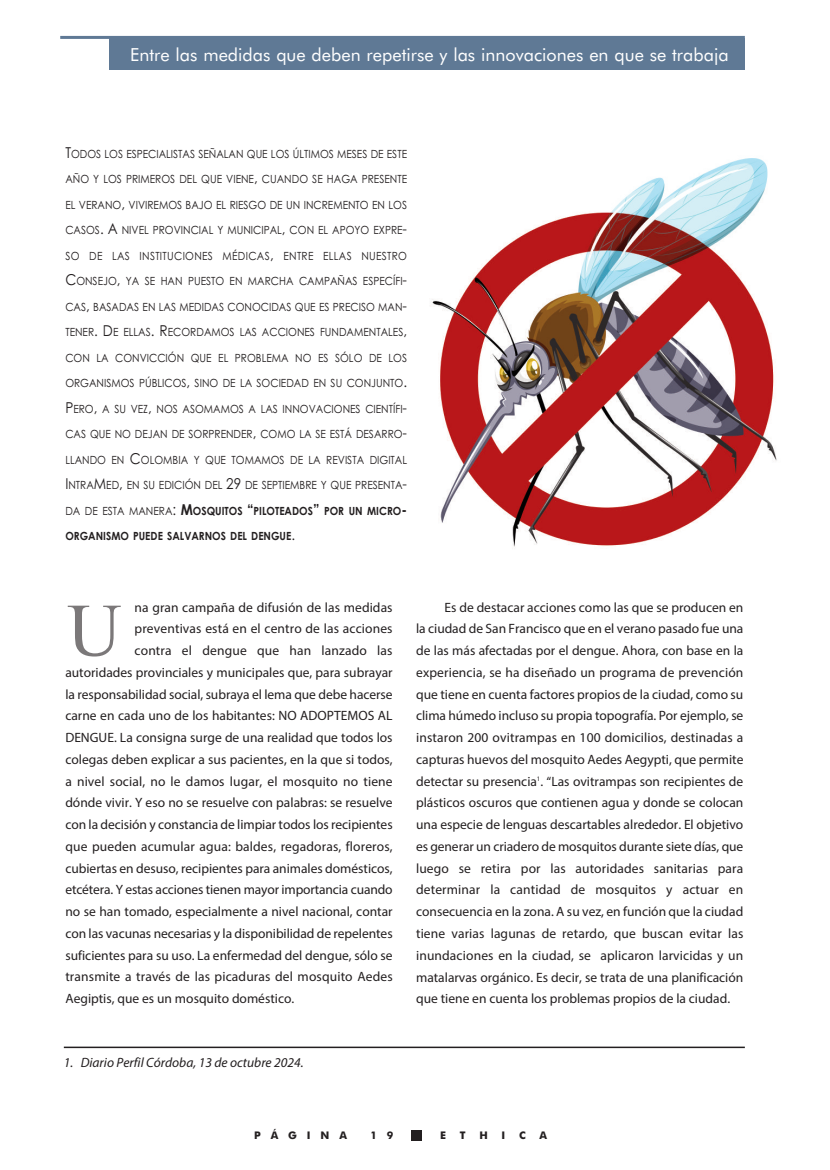
<style>
.page{position:relative;width:830px;height:1170px;background:#fff}
.page>*{position:absolute;margin:0;border:0;box-sizing:border-box;transform-origin:0 0}
.t1{font:75px "Times New Roman";color:rgb(35 31 32/.6)}
.t2{font:18px "Futura BT";color:#fff}
.t3{font:13.5px/21.8px "Myriad Pro";color:#231f20;text-align:justify}
.t4{font:italic 13.5px "Myriad Pro";color:#231f20}
.t5{font:11.25px "Century Gothic";color:#231f20;scale:.9 1}
.t6{font:700 11.25px "Century Gothic";color:#231f20;scale:.9 1}
.t7{font:11.25px "Century Gothic";letter-spacing:.03em;color:#231f20;scale:.9 1}
.t8{font:700 10.5px "Futura BT";letter-spacing:.935em;color:#231f20}
.s1{font-size:15px}
.s2{font-weight:400}
.s3{font-weight:400;font-size:15px}
</style>
<div class="page">
<div style="left:410px;top:1129px;width:11px;height:11px;background:#231f20"></div>
<hr style="left:60px;top:36px;width:684px;height:3px;background:#5f7995">
<div style="left:109px;top:38px;width:635px;height:32px;background:#5f7995"></div>
<hr style="left:64px;top:1046px;width:680px;height:1px;background:#231f20">
<img style="left:431px;top:158px;width:346px;height:389px">
<h2 class="t2" style="left:130px;top:44px;width:599px">Entre las medidas que deben repetirse y las innovaciones en que se trabaja</h2>
<p class="t5" style="left:65px;top:147px;width:381px"><span class="s1">T</span>ODOS LOS ESPECIALISTAS SEÑALAN QUE LOS ÚLTIMOS MESES DE ESTE</p>
<p class="t5" style="left:65px;top:173px;width:381px">AÑO Y LOS PRIMEROS DEL QUE VIENE<span class="s1">,</span> CUANDO SE HAGA PRESENTE</p>
<p class="t5" style="left:65px;top:198px;width:381px">EL VERANO<span class="s1">,</span> VIVIREMOS BAJO EL RIESGO DE UN INCREMENTO EN LOS</p>
<p class="t5" style="left:65px;top:224px;width:381px">CASOS<span class="s1">. A</span> NIVEL PROVINCIAL Y MUNICIPAL<span class="s1">,</span> CON EL APOYO EXPRE<span class="s1">-</span></p>
<p class="t7" style="left:65px;top:249px;width:381px">SO DE LAS INSTITUCIONES MÉDICAS<span class="s1">,</span> ENTRE ELLAS NUESTRO</p>
<p class="t5" style="left:65px;top:275px;width:381px"><span class="s1">C</span>ONSEJO<span class="s1">,</span> YA SE HAN PUESTO EN MARCHA CAMPAÑAS ESPECÍFI<span class="s1">-</span></p>
<p class="t5" style="left:65px;top:300px;width:381px">CAS<span class="s1">,</span> BASADAS EN LAS MEDIDAS CONOCIDAS QUE ES PRECISO MAN<span class="s1">-</span></p>
<p class="t5" style="left:65px;top:326px;width:381px">TENER<span class="s1">. D</span>E ELLAS<span class="s1">. R</span>ECORDAMOS LAS ACCIONES FUNDAMENTALES<span class="s1">,</span></p>
<p class="t5" style="left:65px;top:351px;width:381px">CON LA CONVICCIÓN QUE EL PROBLEMA NO ES SÓLO DE LOS</p>
<p class="t5" style="left:65px;top:377px;width:381px">ORGANISMOS PÚBLICOS<span class="s1">,</span> SINO DE LA SOCIEDAD EN SU CONJUNTO<span class="s1">.</span></p>
<p class="t5" style="left:65px;top:402px;width:381px"><span class="s1">P</span>ERO<span class="s1">,</span> A SU VEZ<span class="s1">,</span> NOS ASOMAMOS A LAS INNOVACIONES CIENTÍFI<span class="s1">-</span></p>
<p class="t5" style="left:65px;top:428px;width:381px">CAS QUE NO DEJAN DE SORPRENDER<span class="s1">,</span> COMO LA SE ESTÁ DESARRO<span class="s1">-</span></p>
<p class="t5" style="left:65px;top:453px;width:381px">LLANDO EN <span class="s1">C</span>OLOMBIA Y QUE TOMAMOS DE LA REVISTA DIGITAL</p>
<p class="t5" style="left:65px;top:479px;width:381px"><span class="s1">I</span>NTRA<span class="s1">M</span>ED<span class="s1">,</span> EN SU EDICIÓN DEL <span class="s1">29</span> DE SEPTIEMBRE Y QUE PRESENTA<span class="s1">-</span></p>
<p class="t6" style="left:65px;top:504px;width:381px"><span class="s2">DA DE ESTA MANERA</span><span class="s3">:</span> <span class="s1">M</span>OSQUITOS <span class="s1">“</span>PILOTEADOS<span class="s1">”</span> POR UN MICRO<span class="s1">-</span></p>
<p class="t6" style="left:65px;top:530px;width:257px">ORGANISMO PUEDE SALVARNOS DEL DENGUE<span class="s3">.</span></p>
<p class="t3" style="left:134px;top:597px;width:259px">na gran campaña de difusión de las medidas</p>
<p class="t3" style="left:134px;top:619px;width:259px">preventivas está en el centro de las acciones</p>
<p class="t3" style="left:134px;top:640px;width:259px">contra el dengue que han lanzado las</p>
<p class="t3" style="left:65px;top:662px;width:328px">autoridades provinciales y municipales que, para subrayar</p>
<p class="t3" style="left:65px;top:684px;width:328px">la responsabilidad social, subraya el lema que debe hacerse</p>
<p class="t3" style="left:65px;top:706px;width:328px">carne en cada uno de los habitantes: NO ADOPTEMOS AL</p>
<p class="t3" style="left:65px;top:727px;width:328px">DENGUE. La consigna surge de una realidad que todos los</p>
<p class="t3" style="left:65px;top:749px;width:328px">colegas deben explicar a sus pacientes, en la que si todos,</p>
<p class="t3" style="left:65px;top:771px;width:328px">a nivel social, no le damos lugar, el mosquito no tiene</p>
<p class="t3" style="left:65px;top:793px;width:328px">dónde vivir. Y eso no se resuelve con palabras: se resuelve</p>
<p class="t3" style="left:65px;top:814px;width:328px">con la decisión y constancia de limpiar todos los recipientes</p>
<p class="t3" style="left:65px;top:836px;width:328px">que pueden acumular agua: baldes, regadoras, floreros,</p>
<p class="t3" style="left:65px;top:858px;width:328px">cubiertas en desuso, recipientes para animales domésticos,</p>
<p class="t3" style="left:65px;top:880px;width:328px">etcétera. Y estas acciones tienen mayor importancia cuando</p>
<p class="t3" style="left:65px;top:901px;width:328px">no se han tomado, especialmente a nivel nacional, contar</p>
<p class="t3" style="left:65px;top:923px;width:328px">con las vacunas necesarias y la disponibilidad de repelentes</p>
<p class="t3" style="left:65px;top:945px;width:328px">suficientes para su uso. La enfermedad del dengue, sólo se</p>
<p class="t3" style="left:65px;top:967px;width:328px">transmite a través de las picaduras del mosquito Aedes</p>
<p class="t3" style="left:65px;top:988px;width:230px">Aegiptis, que es un mosquito doméstico.</p>
<h1 class="t1" style="left:67px;top:585px;width:56px">U</h1>
<p class="t4" style="left:64px;top:1057px;width:241px">1. Diario Perfil Córdoba, 13 de octubre 2024.</p>
<p class="t3" style="left:416px;top:597px;width:329px;text-indent:29px">Es de destacar acciones como las que se producen en la ciudad de San Francisco que en el verano pasado fue una de las más afectadas por el dengue. Ahora, con base en la experiencia, se ha diseñado un programa de prevención que tiene en cuenta factores propios de la ciudad, como su clima húmedo incluso su propia topografía. Por ejemplo, se instaron 200 ovitrampas en 100 domicilios, destinadas a capturas huevos del mosquito Aedes Aegypti, que permite detectar su presencia<sup>1</sup>. “Las ovitrampas son recipientes de plásticos oscuros que contienen agua y donde se colocan una especie de lenguas descartables alrededor. El objetivo es generar un criadero de mosquitos durante siete días, que luego se retira por las autoridades sanitarias para determinar la cantidad de mosquitos y actuar en consecuencia en la zona. A su vez, en función que la ciudad tiene varias lagunas de retardo, que buscan evitar las inundaciones en la ciudad, se aplicaron larvicidas y un matalarvas orgánico. Es decir, se trata de una planificación que tiene en cuenta los problemas propios de la ciudad.</p>
<p class="t8" style="left:254px;top:1128px;width:94px">PÁGINA</p>
<p class="t8" style="left:370px;top:1128px;width:24px">1 9</p>
<p class="t8" style="left:440px;top:1128px;width:7px">E</p>
<p class="t8" style="left:459px;top:1128px;width:7px">T</p>
<p class="t8" style="left:479px;top:1128px;width:10px">H</p>
<p class="t8" style="left:501px;top:1128px;width:5px">I</p>
<p class="t8" style="left:519px;top:1128px;width:8px">C</p>
<p class="t8" style="left:539px;top:1128px;width:9px">A</p>
</div>
